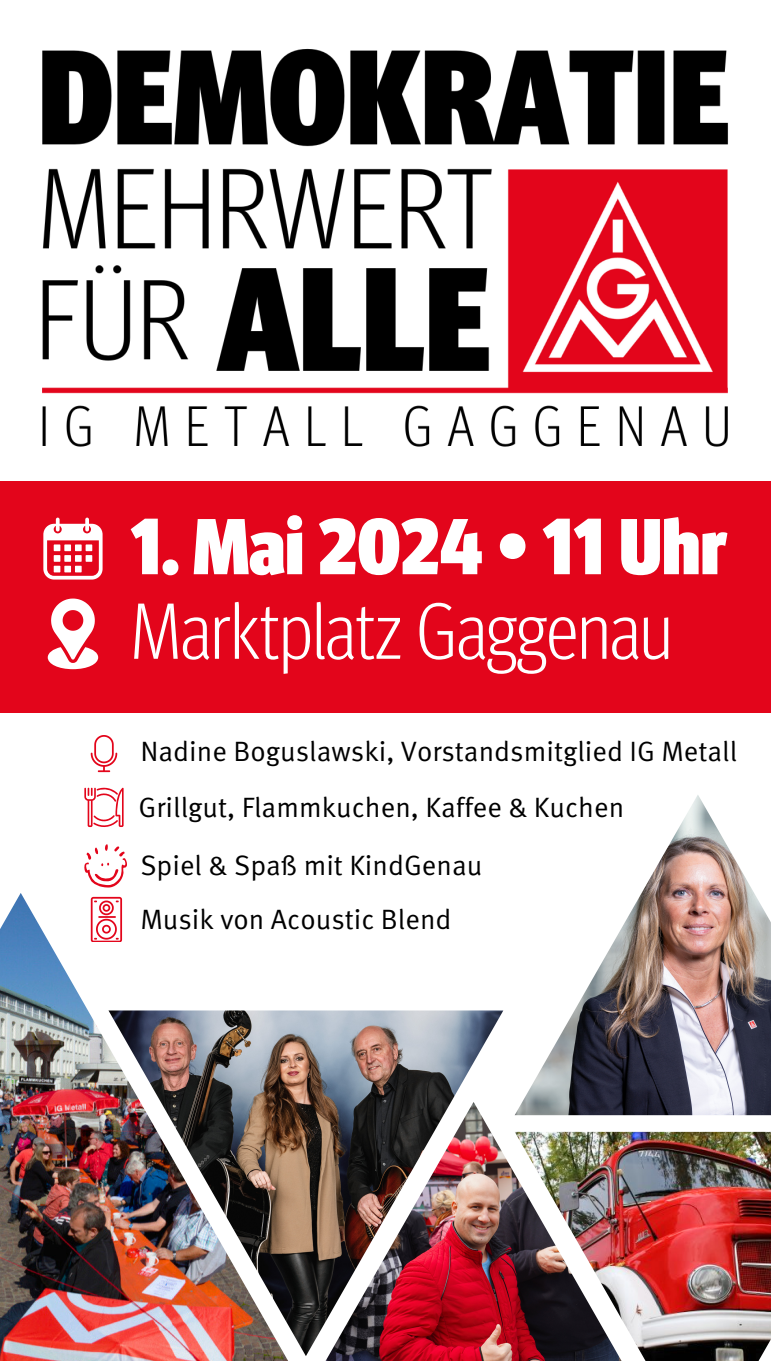
<style>
.page{position:relative;width:771px;height:1361px;background:#fff}
.page>*{position:absolute;margin:0;border:0;box-sizing:border-box;transform-origin:0 0}
.t1{font:300 condensed 79.2px "Meta Head IGM";color:#fff}
.t2{font:900 condensed 79.2px "Meta Head IGM";color:#fff}
.t3{font:28px "Meta IGM";color:#000}
</style>
<div class="page">
<div style="left:0;top:481px;width:771px;height:231px;background:#e3051b"></div>
<img style="left:42px;top:48px;width:686px;height:532px">
<svg style="left:48px;top:598px;width:50px;height:71px"></svg>
<svg style="left:43px;top:517px;width:60px;height:62px"></svg>
<div style="left:64px;top:544px;width:7px;height:7px;background:#fff"></div>
<div style="left:64px;top:555px;width:7px;height:7px;background:#fff"></div>
<div style="left:64px;top:566px;width:7px;height:6px;background:#fff"></div>
<div style="left:75px;top:544px;width:7px;height:7px;background:#fff"></div>
<div style="left:75px;top:555px;width:7px;height:7px;background:#fff"></div>
<div style="left:75px;top:566px;width:7px;height:6px;background:#fff"></div>
<div style="left:86px;top:544px;width:6px;height:7px;background:#fff"></div>
<div style="left:86px;top:555px;width:6px;height:7px;background:#fff"></div>
<img style="left:0;top:893px;width:288px;height:467px">
<img style="left:326px;top:1115px;width:305px;height:245px">
<img style="left:515px;top:1131px;width:256px;height:229px">
<img style="left:108px;top:1010px;width:395px;height:346px">
<svg style="left:84px;top:787px;width:39px;height:41px"></svg>
<svg style="left:84px;top:844px;width:42px;height:43px"></svg>
<svg style="left:91px;top:897px;width:31px;height:45px"></svg>
<img style="left:515px;top:795px;width:256px;height:320px">
<svg style="left:91px;top:735px;width:26px;height:37px"></svg>
<p class="t2" style="left:131px;top:497px;width:598px">1. Mai 2024 • 11 Uhr</p>
<p class="t1" style="left:131px;top:581px;width:543px">Marktplatz Gaggenau</p>
<p class="t3" style="left:140px;top:733px;width:599px">Nadine Boguslawski, Vorstandsmitglied IG Metall</p>
<p class="t3" style="left:139px;top:788px;width:487px">Grillgut, Flammkuchen, Kaffee &amp; Kuchen</p>
<p class="t3" style="left:140px;top:846px;width:344px">Spiel &amp; Spaß mit KindGenau</p>
<p class="t3" style="left:140px;top:901px;width:313px">Musik von Acoustic Blend</p>
</div>
